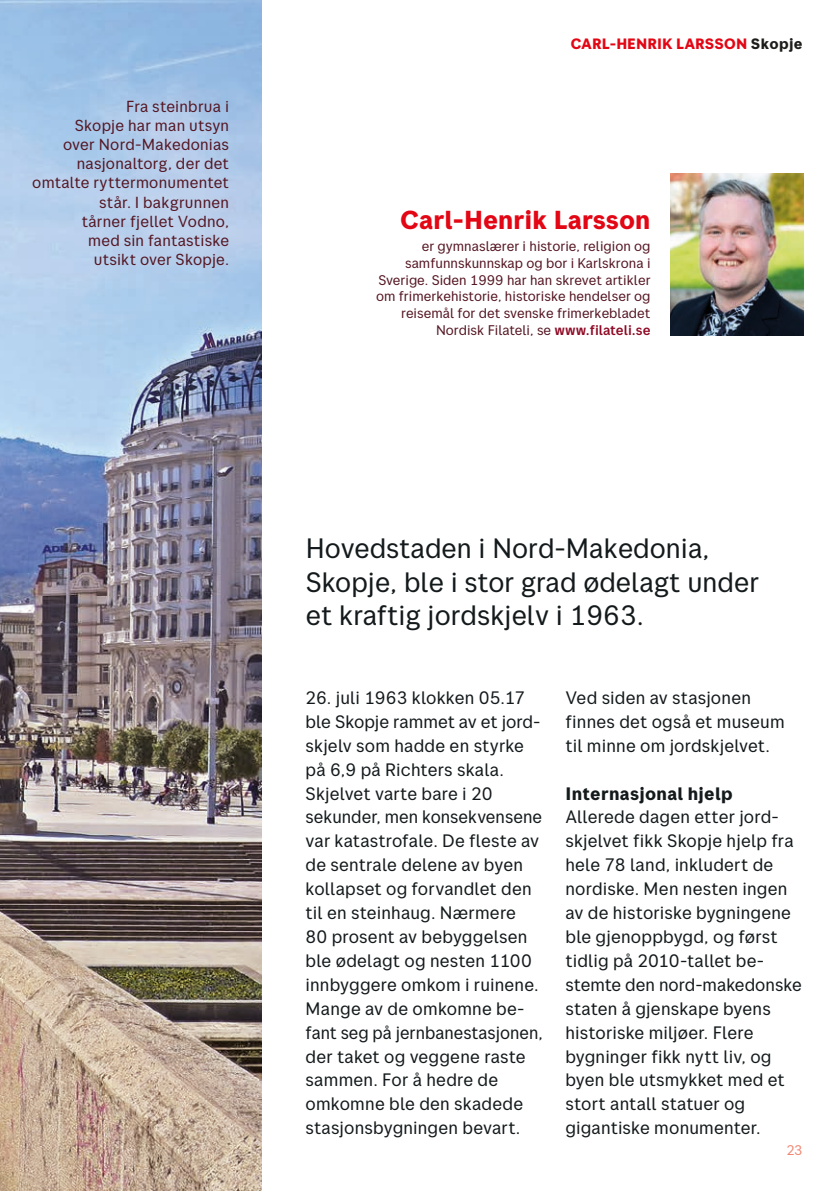
<style>
.page{position:relative;width:840px;height:1191px;background:#fff}
.page>*{position:absolute;margin:0;border:0;box-sizing:border-box;transform-origin:0 0}
.Ingress_1{font:28px/33.6px "Posten Sans";color:#141a1c}
.t1{font:700 26px "Posten Sans";color:#e30614}
.Brødtekst_editorial{font:18px/24px "Posten Sans";letter-spacing:.005em;color:#141a1c}
.Mellomoverskrift{font:700 18px "Posten Sans";letter-spacing:.015em;color:#141a1c}
.Bildetekst_høyre{font:16px/19.2px "Posten Sans";letter-spacing:.015em;color:#551724;text-align:right}
.kapitteltittel{font:700 15px "Posten Sans";color:#e30614}
.t2{font:14px/16.8px "Posten Sans";color:#551724;text-align:right}
.t3{font:14px "Posten Sans";color:#f18875}
.s1{color:#1d1d1b}
.s2{font-weight:500;color:#8f0b26}
</style>
<div class="page">
<img style="left:0;top:0;width:261px;height:1191px">
<img style="left:670px;top:174px;width:133px;height:161px">
<p class="Bildetekst_høyre" style="left:32px;top:96px;width:198px">Fra steinbrua i<br>Skopje har man utsyn<br>over Nord-Makedonias nasjonaltorg, der det omtalte ryttermonumentet står. I bakgrunnen<br>tårner fjellet Vodno,<br>med sin fantastiske<br>utsikt over Skopje.</p>
<p class="kapitteltittel" style="left:570px;top:34px;width:234px">CARL-HENRIK LARSSON <span class="s1">Skopje</span></p>
<h2 class="t1" style="left:399px;top:204px;width:252px">Carl-Henrik Larsson</h2>
<p class="t2" style="left:376px;top:237px;width:276px">er gymnaslærer i historie, religion og samfunnskunnskap og bor i Karlskrona i Sverige. Siden 1999 har han skrevet artikler om frimerkehistorie, historiske hendelser og reisemål for det svenske frimerkebladet Nordisk Filateli, se <span class="s2">www.filateli.se</span></p>
<p class="Ingress_1" style="left:306px;top:531px;width:454px">Hovedstaden i Nord-Makedonia,<br>Skopje, ble i stor grad ødelagt under et kraftig jordskjelv i 1963.</p>
<p class="Brødtekst_editorial" style="left:305px;top:685px;width:238px">26. juli 1963 klokken 05.17 ble Skopje rammet av et jord&shy;skjelv som hadde en styrke på 6,9 på Richters skala.<br>Skjelvet varte bare i 20 sekunder, men konsekvensene var katastrofale. De fleste av de sentrale delene av byen kollapset og forvandlet den til en steinhaug. Nærmere<br>80 prosent av bebyggelsen ble ødelagt og nesten 1100 innbyggere omkom i ruinene.<br>Mange av de omkomne be&shy;fant seg på jernbanestasjonen, der taket og veggene raste sammen. For å hedre de omkomne ble den skadede stasjonsbygningen bevart.</p>
<p class="Brødtekst_editorial" style="left:565px;top:685px;width:220px">Ved siden av stasjonen finnes det også et museum til minne om jordskjelvet.</p>
<p class="Mellomoverskrift" style="left:565px;top:782px;width:169px">Internasjonal hjelp</p>
<p class="Brødtekst_editorial" style="left:565px;top:805px;width:238px">Allerede dagen etter jord&shy;skjelvet fikk Skopje hjelp fra hele 78 land, inkludert de nordiske. Men nesten ingen av de historiske bygningene ble gjenoppbygd, og først tidlig på 2010-tallet be&shy;stemte den nord-makedonske staten å gjenskape byens historiske miljøer. Flere bygninger fikk nytt liv, og byen ble utsmykket med et stort antall statuer og gigantiske monumenter.</p>
<p class="t3" style="left:786px;top:1142px;width:18px">23</p>
</div>
